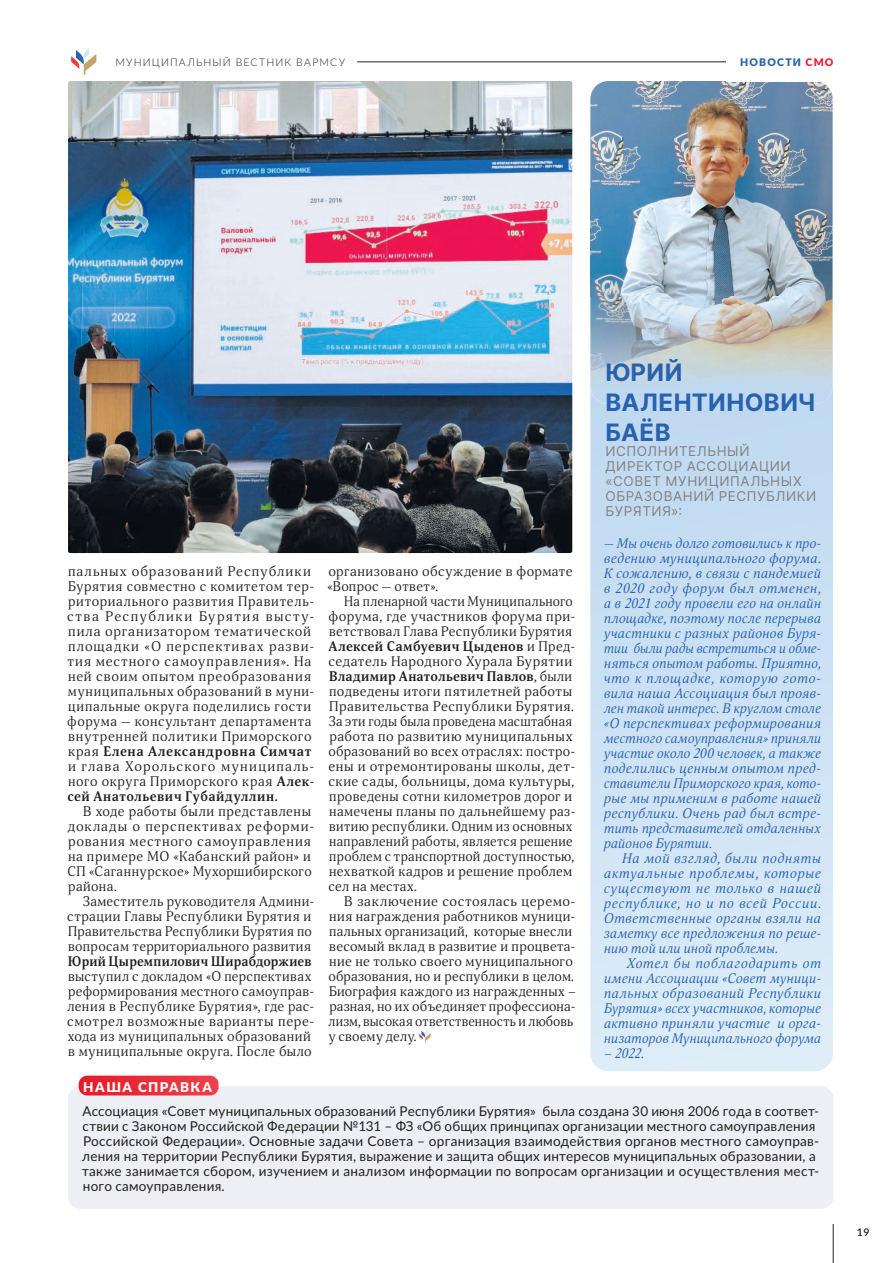
<style>
.page{position:relative;width:893px;height:1263px;background:#fff}
.page>*{position:absolute;margin:0;border:0;box-sizing:border-box;transform-origin:0 0}
.t1{font:700 24px/30px "Inter";letter-spacing:.015em;color:#2861ae}
.t2{font:13.5px/15px "Orbi";letter-spacing:.035em;color:#231f20}
.t3{font:italic 13.5px/15px "Orbi";letter-spacing:.02em;color:#2861ae;text-align:justify}
.t4{font:13.5px/15px "Lato";letter-spacing:.015em;color:#231f20}
.t5{font:13.5px/15px "Orbi";letter-spacing:.06em;color:#231f20}
.t6{font:13.5px/15px "Orbi";letter-spacing:.015em;color:#231f20}
.t7{font:13.5px/15px "Inter";letter-spacing:.045em;color:#808285}
.t8{font:700 13.5px "Orbi";letter-spacing:.015em;color:#231f20}
.t9{font:900 13.5px "Lato";letter-spacing:.11em;color:#fff}
.t10{font:300 10.5px "Lato";letter-spacing:.11em;color:#231f20}
.t11{font:900 10.5px "Lato";letter-spacing:.11em;color:#2861ae}
.t12{font:600 10.5px "Lato";color:#231f20}
.s1{color:#ed1a35}
.s2{font-weight:700}
</style>
<div class="page">
<svg style="left:420px;top:1030px;width:11px;height:13px"></svg>
<div style="left:68px;top:1086px;width:765px;height:123px;background:#edeff5;border-radius:13px"></div>
<svg style="left:79px;top:1075px;width:140px;height:20px;background:#ea3843"></svg>
<svg style="left:590px;top:93px;width:243px;height:978px;background:#cee2f4"></svg>
<img style="left:590px;top:81px;width:242px;height:323px">
<img style="left:68px;top:81px;width:504px;height:472px">
<svg style="left:71px;top:48px;width:25px;height:27px"></svg>
<hr style="left:357px;top:62px;width:476px;height:1px;background:#231f20">
<hr style="left:833px;top:1224px;width:1px;height:39px;background:#231f20">
<div style="left:726px;top:51px;width:107px;height:30px;background:#fff"></div>
<p class="t10" style="left:115px;top:55px;width:231px">МУНИЦИПАЛЬНЫЙ ВЕСТНИК ВАРМСУ</p>
<p class="t11" style="left:740px;top:54px;width:95px">НОВОСТИ <span class="s1">СМО</span></p>
<p class="t5" style="left:67px;top:564px;width:249px">пальных образований Республики Бурятия совместно с комитетом тер&shy;риториального развития Правитель&shy;ства Республики Бурятия высту&shy;пила организатором тематической площадки «О перспективах разви&shy;тия местного самоуправления». На ней своим опытом преобразования муниципальных образований в муни&shy;ципальные округа поделились гости форума — консультант департамента внутренней политики Приморского края <span class="s2">Елена Александровна Симчат </span>и глава Хорольского муниципаль&shy;ного округа Приморского края <span class="s2">Алек&shy;сей Анатольевич Губайдуллин.</span></p>
<p class="t2" style="left:68px;top:804px;width:248px;text-indent:16px">В ходе работы были представлены доклады о перспективах реформи&shy;рования местного самоуправления на примере МО «Кабанский район» и<br>СП «Саганнурское» Мухоршибирского района.</p>
<p class="t2" style="left:67px;top:894px;width:248px;text-indent:15px">Заместитель руководителя Админи&shy;страции Главы Республики Бурятия и Правительства Республики Бурятия по вопросам территориального развития</p>
<p class="t8" style="left:68px;top:952px;width:245px">Юрий Цыремпилович Ширабдоржиев</p>
<p class="t2" style="left:67px;top:969px;width:248px">выступил с докладом «О перспективах реформирования местного самоуправ&shy;ления в Республике Бурятия», где рас&shy;смотрел возможные варианты пере&shy;хода из муниципальных образований в муниципальные округа. После было</p>
<p class="t9" style="left:83px;top:1076px;width:130px">НАША СПРАВКА</p>
<p class="t2" style="left:327px;top:564px;width:247px">организовано обсуждение в формате «Вопрос — ответ».</p>
<p class="t2" style="left:328px;top:594px;width:248px;text-indent:16px">На пленарной части Муниципального форума, где участников форума при&shy;ветствовал Глава Республики Бурятия <span class="s2">Алексей Самбуевич Цыденов</span> и Пред&shy;седатель Народного Хурала Бурятии <span class="s2">Владимир Анатольевич Павлов</span>, были подведены итоги пятилетней работы Правительства Республики Бурятия.<br>За эти годы была проведена масштабная работа по развитию муниципальных образований во всех отраслях: постро&shy;ены и отремонтированы школы, дет&shy;ские сады, больницы, дома культуры, проведены сотни километров дорог и намечены планы по дальнейшему раз&shy;витию республики. Одним из основных направлений работы, является решение проблем с транспортной доступностью, нехваткой кадров и решение проблем сел на местах.</p>
<p class="t6" style="left:328px;top:894px;width:249px;text-indent:16px">В заключение состоялась церемо&shy;ния награждения работников муници&shy;пальных организаций, которые внесли весомый вклад в развитие и процвета&shy;ние не только своего муниципального образования, но и республики в целом.<br>Биография каждого из награжденных – разная, но их объединяет профессиона&shy;лизм, высокая ответственность и любовь у своему делу.</p>
<h1 class="t1" style="left:606px;top:357px;width:212px">ЮРИЙ<br>ВАЛЕНТИНОВИЧ<br>БАЁВ</h1>
<p class="t7" style="left:605px;top:443px;width:212px">ИСПОЛНИТЕЛЬНЫЙ<br>ДИРЕКТОР АССОЦИАЦИИ «СОВЕТ МУНИЦИПАЛЬНЫХ<br>ОБРАЗОВАНИЙ РЕСПУБЛИКИ<br>БУРЯТИЯ»:</p>
<p class="t3" style="left:604px;top:536px;width:218px">— Мы очень долго готовились к про&shy;ведению муниципального форума.<br>К сожалению, в связи с пандемией в 2020 году форум был отменен, а в 2021 году провели его на онлайн площадке, поэтому после перерыва участники с разных районов Буря&shy;тии были рады встретиться и обме&shy;няться опытом работы. Приятно, что к площадке, которую гото&shy;вила наша Ассоциация был прояв&shy;лен такой интерес. В круглом столе «О перспективах реформирования местного самоуправления» приняли участие около 200 человек, а также поделились ценным опытом пред&shy;ставители Приморского края, кото&shy;рые мы применим в работе нашей республики. Очень рад был встре&shy;тить представителей отдаленных районов Бурятии.</p>
<p class="t3" style="left:604px;top:851px;width:218px;text-indent:18px">На мой взгляд, были подняты актуальные проблемы, которые существуют не только в нашей республике, но и по всей России.<br>Ответственные органы взяли на заметку все предложения по реше&shy;нию той или иной проблемы.</p>
<p class="t3" style="left:604px;top:956px;width:218px;text-indent:23px">Хотел бы поблагодарить от имени Ассоциации «Совет муници&shy;пальных образований Республики Бурятия» всех участников, которые активно приняли участие и орга&shy;низаторов Муниципального форума</p>
<p class="t3" style="left:604px;top:1046px;width:42px">– 2022.</p>
<p class="t4" style="left:82px;top:1103px;width:738px">Ассоциация «Совет муниципальных образований Республики Бурятия» была создана 30 июня 2006 года в соответ&shy;ствии с Законом Российской Федерации №131 – ФЗ «Об общих принципах организации местного самоуправления Российской Федерации». Основные задачи Совета – организация взаимодействия органов местного самоуправ&shy;ления на территории Республики Бурятия, выражение и защита общих интересов муниципальных образовании, а также занимается сбором, изучением и анализом информации по вопросам организации и осуществления мест&shy;ного самоуправления.</p>
<p class="t12" style="left:857px;top:1225px;width:14px">19</p>
</div>
